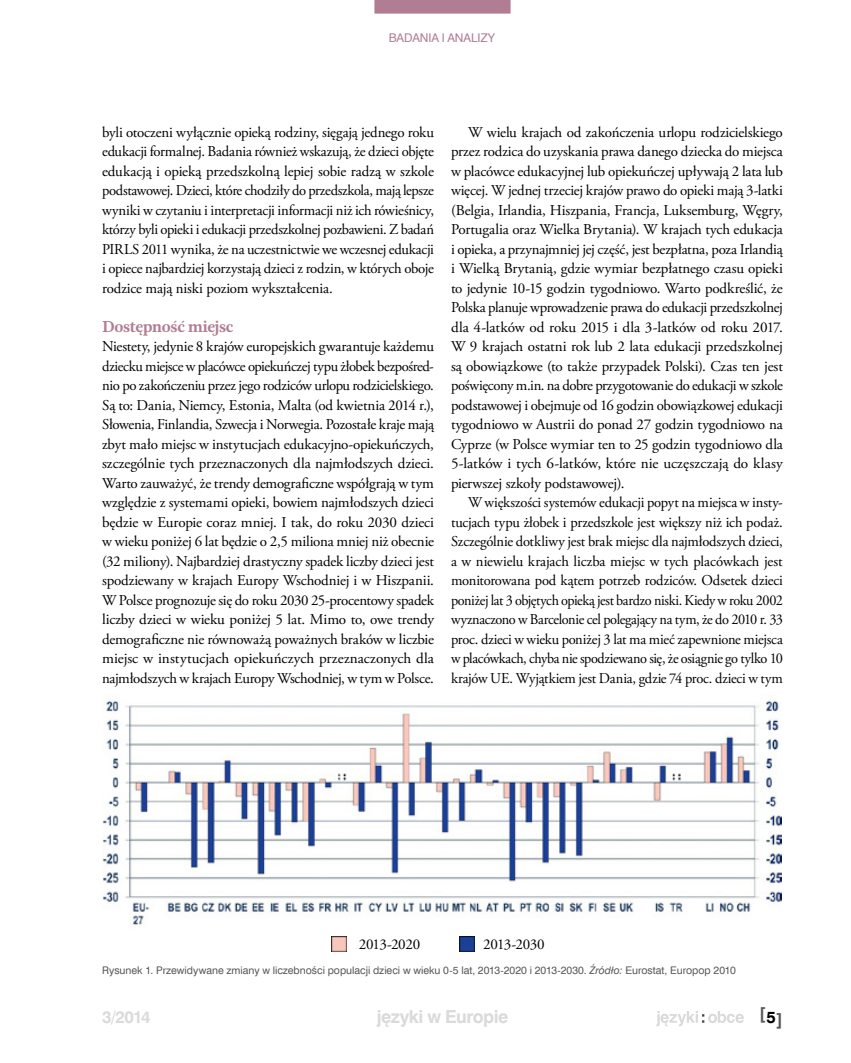
<style>
.page{position:relative;width:851px;height:1063px;background:#fff}
.page>*{position:absolute;margin:0;border:0;box-sizing:border-box;transform-origin:0 0}
.t1{font:700 18px "Swiss 721 TL";letter-spacing:-.03em;color:#dadada}
.t2{font:700 16.65px "Swiss 721 TL";color:#dadada}
.t3{font:700 16.5px "Nyte";letter-spacing:-.02em;color:#b17d94}
.t4{font:700 16.5px "Swiss 721 TL";color:#575756}
.t5{font:15px/19.5px "Adobe Garamond Pro";letter-spacing:-.015em;color:#000;text-align:justify}
.t6{font:12px "Swiss 721 TL";letter-spacing:-.005em;color:#b17d94}
.t7{font:10.5px "Swiss 721 TL";color:#575756}
.s1{font-style:italic}
.s2{color:#000}
</style>
<div class="page">
<img style="left:102px;top:699px;width:679px;height:227px">
<img style="left:331px;top:936px;width:15px;height:15px">
<img style="left:460px;top:936px;width:14px;height:15px">
<svg style="left:656px;top:1011px;width:87px;height:15px"></svg>
<div style="left:374px;top:0;width:136px;height:14px;background:#b17d94"></div>
<p class="t6" style="left:389px;top:30px;width:108px">BADANIA I ANALIZY</p>
<p class="t5" style="left:102px;top:123px;width:333px">byli otoczeni wyłącznie opieką rodziny, sięgają jednego roku edukacji formalnej. Badania również wskazują, że dzieci objęte edukacją i opieką przedszkolną lepiej sobie radzą w szkole podstawowej. Dzieci, które chodziły do przedszkola, mają lepsze wyniki w czytaniu i interpretacji informacji niż ich rówieśnicy, którzy byli opieki i edukacji przedszkolnej pozbawieni. Z badań PIRLS 2011 wynika, że na uczestnictwie we wczesnej edukacji i opiece najbardziej korzystają dzieci z rodzin, w których oboje rodzice mają niski poziom wykształcenia.</p>
<p class="t3" style="left:102px;top:315px;width:133px">Dostępność miejsc</p>
<p class="t5" style="left:102px;top:337px;width:333px">Niestety, jedynie 8 krajów europejskich gwarantuje każdemu dziecku miejsce w placówce opiekuńczej typu żłobek bezpośred&shy;nio po zakończeniu przez jego rodziców urlopu rodzicielskiego.<br>Są to: Dania, Niemcy, Estonia, Malta (od kwietnia 2014 r.), Słowenia, Finlandia, Szwecja i Norwegia. Pozostałe kraje mają zbyt mało miejsc w instytucjach edukacyjno-opiekuńczych, szczególnie tych przeznaczonych dla najmłodszych dzieci.<br>Warto zauważyć, że trendy demograficzne współgrają w tym względzie z systemami opieki, bowiem najmłodszych dzieci będzie w Europie coraz mniej. I tak, do roku 2030 dzieci w wieku poniżej 6 lat będzie o 2,5 miliona mniej niż obecnie (32 miliony). Najbardziej drastyczny spadek liczby dzieci jest spodziewany w krajach Europy Wschodniej i w Hiszpanii.<br>W Polsce prognozuje się do roku 2030 25-procentowy spadek liczby dzieci w wieku poniżej 5 lat. Mimo to, owe trendy demograficzne nie równoważą poważnych braków w liczbie miejsc w instytucjach opiekuńczych przeznaczonych dla najmłodszych w krajach Europy Wschodniej, w tym w Polsce.</p>
<p class="t5" style="left:451px;top:123px;width:333px;text-indent:17px">W wielu krajach od zakończenia urlopu rodzicielskiego przez rodzica do uzyskania prawa danego dziecka do miejsca w placówce edukacyjnej lub opiekuńczej upływają 2 lata lub więcej. W jednej trzeciej krajów prawo do opieki mają 3-latki (Belgia, Irlandia, Hiszpania, Francja, Luksemburg, Węgry, Portugalia oraz Wielka Brytania). W krajach tych edukacja i opieka, a przynajmniej jej część, jest bezpłatna, poza Irlandią i Wielką Brytanią, gdzie wymiar bezpłatnego czasu opieki to jedynie 10-15 godzin tygodniowo. Warto podkreślić, że Polska planuje wprowadzenie prawa do edukacji przedszkolnej dla 4-latków od roku 2015 i dla 3-latków od roku 2017.<br>W 9 krajach ostatni rok lub 2 lata edukacji przedszkolnej są obowiązkowe (to także przypadek Polski). Czas ten jest poświęcony m.in. na dobre przygotowanie do edukacji w szkole podstawowej i obejmuje od 16 godzin obowiązkowej edukacji tygodniowo w Austrii do ponad 27 godzin tygodniowo na Cyprze (w Polsce wymiar ten to 25 godzin tygodniowo dla 5-latków i tych 6-latków, które nie uczęszczają do klasy pierwszej szkoły podstawowej).</p>
<p class="t5" style="left:451px;top:493px;width:333px;text-indent:17px">W większości systemów edukacji popyt na miejsca w insty&shy;tucjach typu żłobek i przedszkole jest większy niż ich podaż.<br>Szczególnie dotkliwy jest brak miejsc dla najmłodszych dzieci, a w niewielu krajach liczba miejsc w tych placówkach jest monitorowana pod kątem potrzeb rodziców. Odsetek dzieci poniżej lat 3 objętych opieką jest bardzo niski. Kiedy w roku 2002 wyznaczono w Barcelonie cel polegający na tym, że do 2010 r. 33 proc. dzieci w wieku poniżej 3 lat ma mieć zapewnione miejsca w placówkach, chyba nie spodziewano się, że osiągnie go tylko 10 krajów UE. Wyjątkiem jest Dania, gdzie 74 proc. dzieci w tym</p>
<p class="t5" style="left:359px;top:935px;width:63px">2013-2020</p>
<p class="t5" style="left:483px;top:935px;width:63px">2013-2030</p>
<p class="t7" style="left:102px;top:964px;width:635px">Rysunek 1. Przewidywane zmiany w liczebności populacji dzieci w wieku 0-5 lat, 2013-2020 i 2013-2030. <span class="s1">Źródło:</span> Eurostat, Europop 2010</p>
<p class="t2" style="left:102px;top:1006px;width:50px">3/2014</p>
<p class="t4" style="left:759px;top:1006px;width:25px">[<span class="s2">5</span>]</p>
<p class="t1" style="left:376px;top:1005px;width:133px">języki w Europie</p>
</div>
